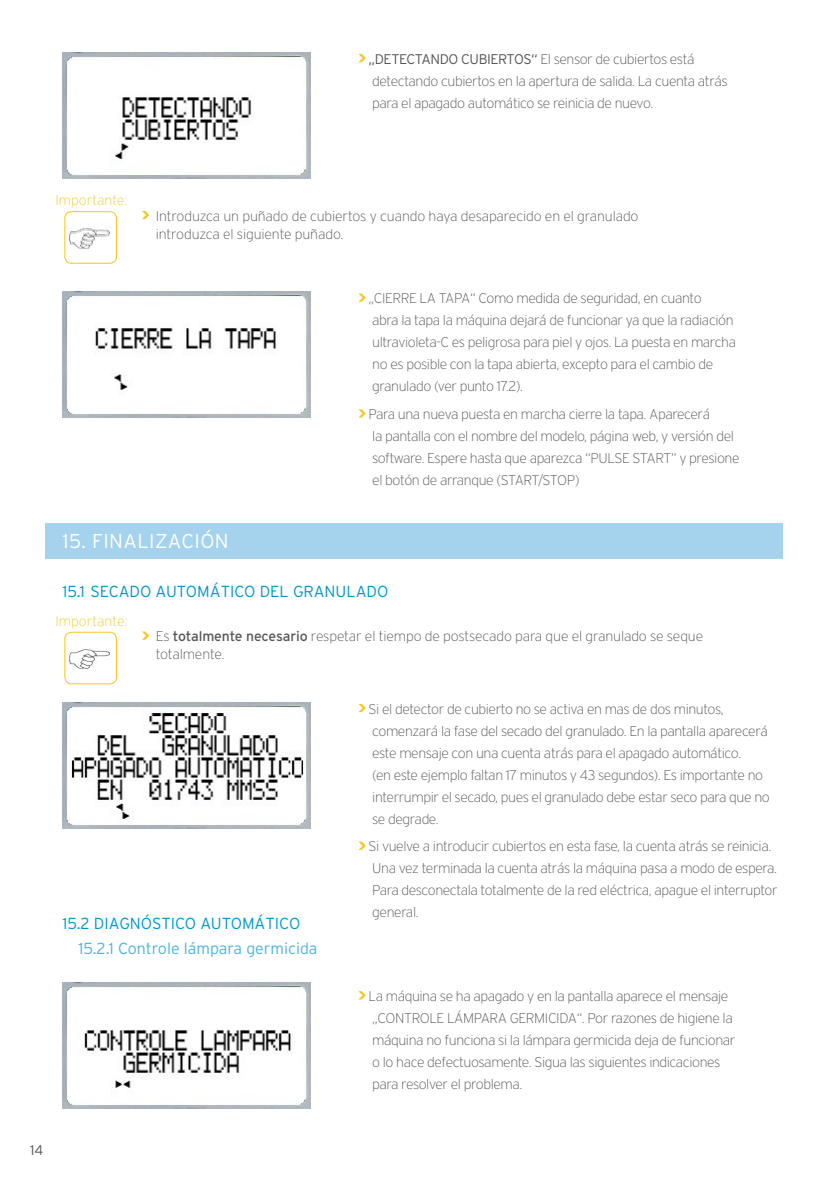
<style>
.page{position:relative;width:840px;height:1191px;background:#fff}
.page>*{position:absolute;margin:0;border:0;box-sizing:border-box;transform-origin:0 0}
.t1{font:300 20px "Interstate";letter-spacing:.02em;color:#fff}
.t2{font:300 16px "Interstate";color:#0097cc}
.t3{font:300 16px "Interstate";color:#4db3df}
.t4{font:200 14px/22px "Interstate";letter-spacing:-.03em;color:#565655}
.t5{font:200 14px/18px "Interstate";letter-spacing:-.01em;color:#565655}
.t6{font:200 14px "Interstate";color:#f5c92e}
.t7{font:300 14px "Interstate";color:#565655}
.s1{font-weight:300}
.s2{font-weight:400}
</style>
<div class="page">
<div style="left:45px;top:523px;width:737px;height:36px;background:#a5d2ed"></div>
<img style="left:62px;top:52px;width:248px;height:126px">
<svg style="left:358px;top:54px;width:7px;height:8px"></svg>
<img style="left:62px;top:292px;width:248px;height:126px">
<svg style="left:358px;top:293px;width:7px;height:9px"></svg>
<svg style="left:358px;top:409px;width:7px;height:8px"></svg>
<div style="left:64px;top:211px;width:53px;height:53px;border:1px solid #f5c92e;border-radius:7px"></div>
<img style="left:64px;top:213px;width:52px;height:50px">
<svg style="left:142px;top:211px;width:7px;height:8px"></svg>
<div style="left:64px;top:631px;width:53px;height:53px;border:1px solid #f5c92e;border-radius:7px"></div>
<img style="left:64px;top:633px;width:52px;height:50px">
<svg style="left:142px;top:631px;width:7px;height:9px"></svg>
<img style="left:62px;top:702px;width:248px;height:126px">
<svg style="left:358px;top:704px;width:7px;height:8px"></svg>
<svg style="left:358px;top:841px;width:7px;height:9px"></svg>
<img style="left:62px;top:982px;width:248px;height:126px">
<svg style="left:358px;top:991px;width:7px;height:8px"></svg>
<p class="t4" style="left:368px;top:48px;width:360px"><span class="s1">„DETECTANDO CUBIERTOS“</span> El sensor de cubiertos está detectando cubiertos en la apertura de salida. La cuenta atrás para el apagado automático se reinicia de nuevo.</p>
<p class="t6" style="left:55px;top:192px;width:74px">Importante:</p>
<p class="t5" style="left:156px;top:207px;width:484px">Introduzca un puñado de cubiertos y cuando haya desaparecido en el granulado introduzca el siguiente puñado.</p>
<p class="t4" style="left:368px;top:287px;width:369px">„CIERRE LA TAPA“ Como medida de seguridad, en cuanto<br>abra la tapa la máquina dejará de funcionar ya que la radiación ultravioleta-C es peligrosa para piel y ojos. La puesta en marcha no es posible con la tapa abierta, excepto para el cambio de granulado (ver punto 17.2).</p>
<p class="t4" style="left:368px;top:403px;width:372px">Para una nueva puesta en marcha cierre la tapa. Aparecerá<br>la pantalla con el nombre del modelo, página web, y versión del software. Espere hasta que aparezca “PULSE START” y presione el botón de arranque (START/STOP)</p>
<h1 class="t1" style="left:62px;top:529px;width:168px">15. FINALIZACIÓN</h1>
<p class="t2" style="left:62px;top:581px;width:327px">15.1 SECADO AUTOMÁTICO DEL GRANULADO</p>
<p class="t6" style="left:55px;top:612px;width:74px">Importante:</p>
<p class="t5" style="left:156px;top:627px;width:548px">Es <span class="s2">totalmente necesario</span> respetar el tiempo de postsecado para que el granulado se seque totalmente.</p>
<p class="t2" style="left:62px;top:913px;width:239px">15.2 DIAGNÓSTICO AUTOMÁTICO</p>
<p class="t3" style="left:78px;top:938px;width:240px">15.2.1 Controle lámpara germicida</p>
<p class="t4" style="left:368px;top:697px;width:402px">Si el detector de cubierto no se activa en mas de dos minutos, comenzará la fase del secado del granulado. En la pantalla aparecerá este mensaje con una cuenta atrás para el apagado automático.<br>(en este ejemplo faltan 17 minutos y 43 segundos). Es importante no interrumpir el secado, pues el granulado debe estar seco para que no se degrade.</p>
<p class="t4" style="left:368px;top:835px;width:410px">Si vuelve a introducir cubiertos en esta fase, la cuenta atrás se reinicia.<br>Una vez terminada la cuenta atrás la máquina pasa a modo de espera.<br>Para desconectala totalmente de la red eléctrica, apague el interruptor general.</p>
<p class="t4" style="left:368px;top:985px;width:368px">La máquina se ha apagado y en la pantalla aparece el mensaje „CONTROLE LÁMPARA GERMICIDA“. Por razones de higiene la máquina no funciona si la lámpara germicida deja de funcionar o lo hace defectuosamente. Sigua las siguientes indicaciones para resolver el problema.</p>
<p class="t7" style="left:30px;top:1142px;width:15px">14</p>
</div>
